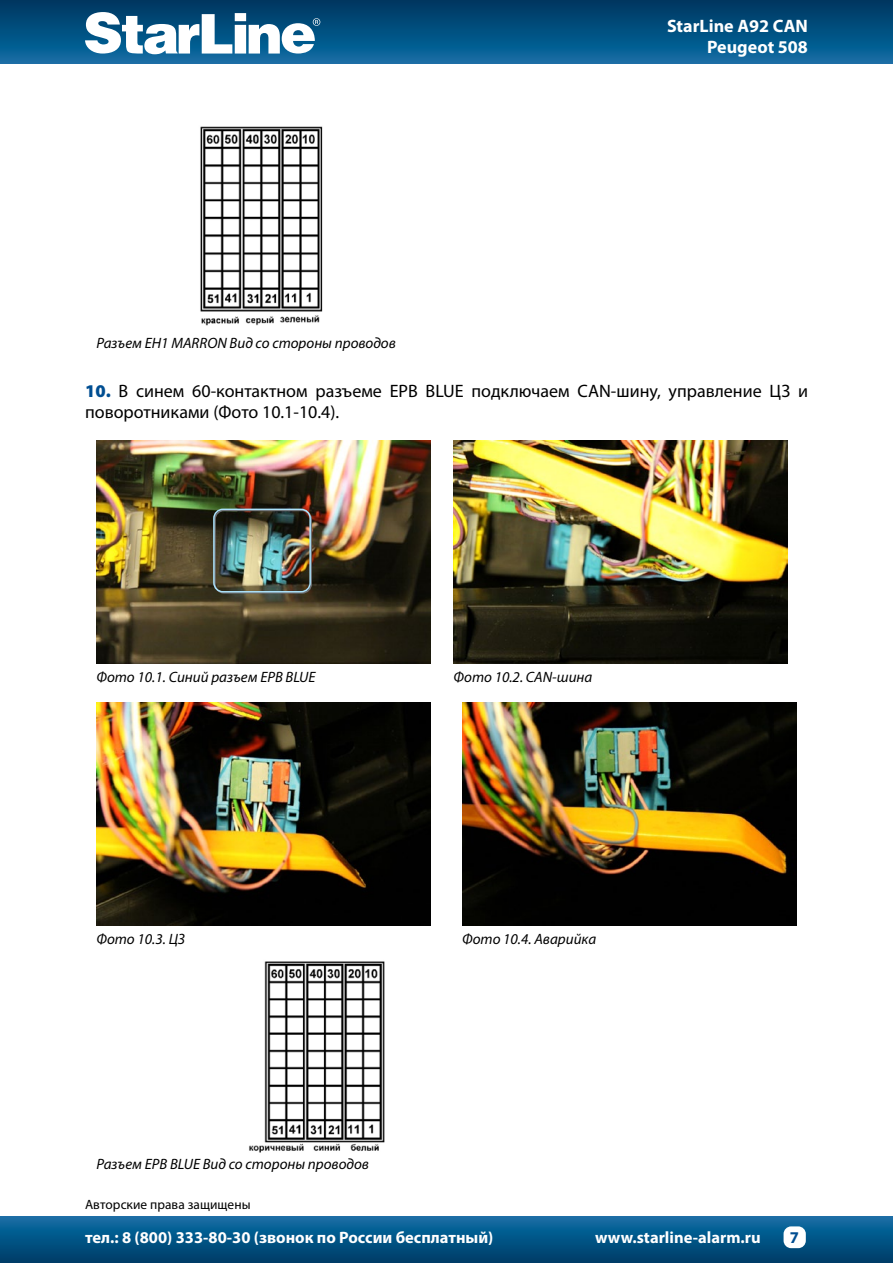
<style>
.page{position:relative;width:893px;height:1263px;background:#fff}
.page>*{position:absolute;margin:0;border:0;box-sizing:border-box;transform-origin:0 0}
.t1{font:18px/21.6px "Myriad Pro";color:#000}
.t2{font:700 18px/21.6px "Myriad Pro";color:#fff;text-align:right}
.t3{font:700 16.5px "Myriad Pro";color:#fff}
.t4{font:700 16.5px "Myriad Pro";color:#004e92}
.t5{font:italic 15px "Myriad Pro";color:#000}
.t6{font:13.5px "Myriad Pro";color:#000}
.s1{font-weight:900;color:#004e92}
</style>
<div class="page">
<div style="left:0;top:0;width:893px;height:64px;background:linear-gradient(to bottom,#00365f,#0e6da5)"></div>
<div style="left:0;top:1216px;width:893px;height:47px;background:linear-gradient(to bottom,#106fa7,#003b66)"></div>
<svg style="left:85px;top:12px;width:235px;height:42px"></svg>
<div style="left:783px;top:1226px;width:23px;height:22px;background:#fff;border-radius:8px"></div>
<img style="left:200px;top:126px;width:123px;height:200px">
<img style="left:96px;top:441px;width:334px;height:222px">
<img style="left:454px;top:441px;width:334px;height:222px">
<div style="left:214px;top:510px;width:98px;height:84px;border:2px solid #6d6e71;border-radius:9px"></div>
<div style="left:213px;top:509px;width:98px;height:83px;border:2px solid #abe1fa;border-radius:9px"></div>
<img style="left:96px;top:703px;width:334px;height:222px">
<img style="left:462px;top:703px;width:334px;height:222px">
<img style="left:249px;top:961px;width:136px;height:192px">
<p class="t5" style="left:96px;top:333px;width:301px">Разъем EH1 MARRON Вид со стороны проводов</p>
<p class="t2" style="left:667px;top:14px;width:142px">StarLine A92 CAN<br>Peugeot 508</p>
<p class="t1" style="left:85px;top:379px;width:724px"><span class="s1">10.</span> В синем 60-контактном разъеме EPB BLUE подключаем CAN-шину, управление ЦЗ и поворотниками (Фото 10.1-10.4).</p>
<p class="t5" style="left:96px;top:668px;width:221px">Фото 10.1. Синий разъем EPB BLUE</p>
<p class="t5" style="left:454px;top:668px;width:140px">Фото 10.2. CAN-шина</p>
<p class="t5" style="left:96px;top:930px;width:90px">Фото 10.3. ЦЗ</p>
<p class="t5" style="left:462px;top:930px;width:136px">Фото 10.4. Аварийка</p>
<p class="t5" style="left:96px;top:1155px;width:274px">Разъем EPB BLUE Вид со стороны проводов</p>
<p class="t6" style="left:85px;top:1196px;width:167px">Авторские права защищены</p>
<p class="t3" style="left:85px;top:1227px;width:410px">тел.: 8 (800) 333-80-30 (звонок по России бесплатный)</p>
<p class="t3" style="left:595px;top:1227px;width:167px">www.starline-alarm.ru</p>
<p class="t4" style="left:790px;top:1226px;width:11px">7</p>
</div>
